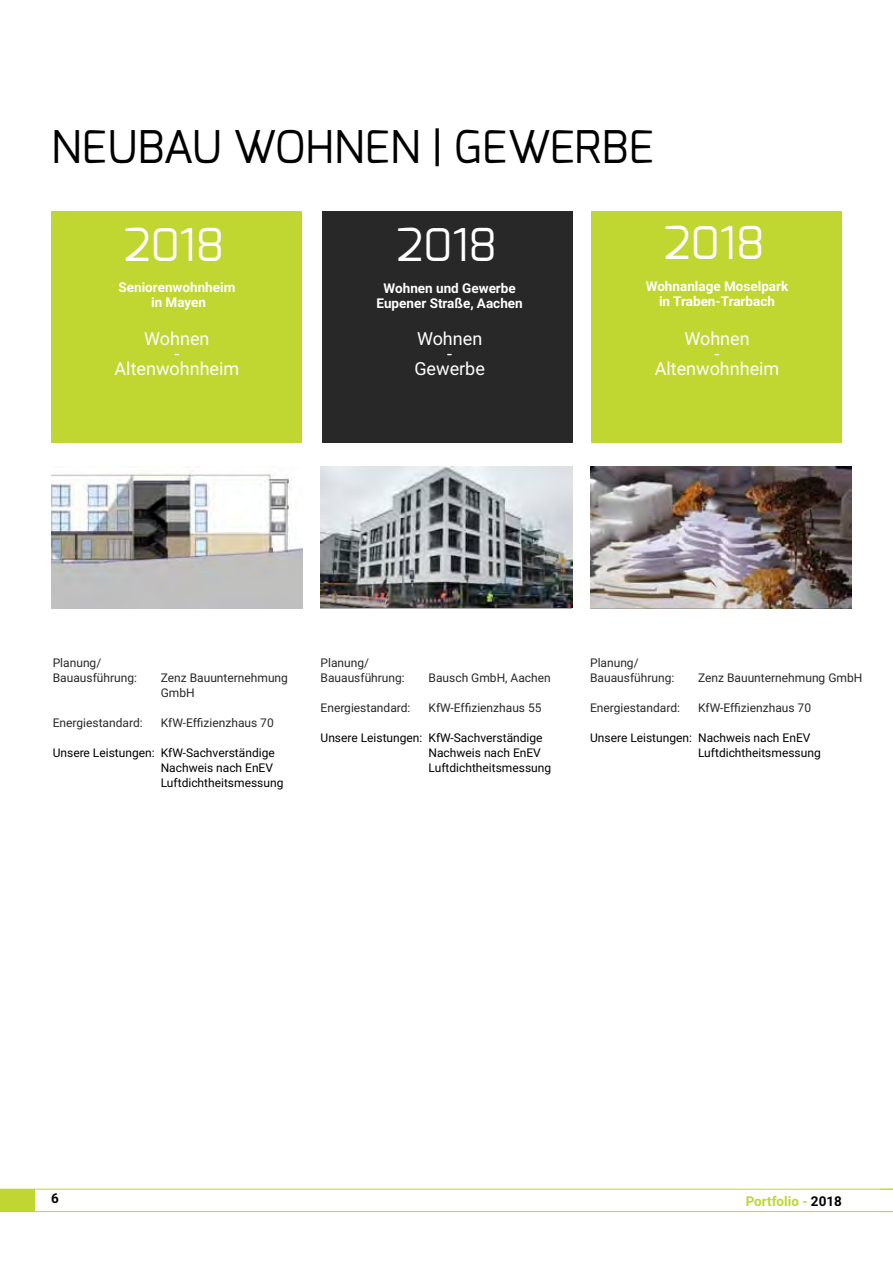
<style>
.page{position:relative;width:893px;height:1263px;background:#fff}
.page>*{position:absolute;margin:0;border:0;box-sizing:border-box;transform-origin:0 0}
.t1{font:45px "Exo";color:#000}
.t2{font:45px "Exo";color:#fff}
.t3{font:18px/15px "Roboto";color:#fff;text-align:center}
.t4{font:700 13.5px/15px "Roboto";color:#fff;text-align:center}
.t5{font:700 13.5px "Roboto";color:#bfd730}
.t6{font:700 13.5px "Roboto";color:#000}
.t7{font:12px/15px "Roboto";color:#292829}
.t8{font:12px/15px "Roboto";color:#000}
.s1{color:#000}
</style>
<div class="page">
<hr style="left:0;top:1189px;width:893px;height:1px;background:#bfd730">
<hr style="left:0;top:1211px;width:893px;height:1px;background:#bfd730">
<div style="left:0;top:1189px;width:35px;height:22px;background:#bfd730"></div>
<img style="left:51px;top:472px;width:251px;height:136px">
<img style="left:321px;top:467px;width:251px;height:141px">
<div style="left:52px;top:211px;width:250px;height:232px;background:#bfd730"></div>
<div style="left:591px;top:211px;width:250px;height:232px;background:#bfd730"></div>
<div style="left:323px;top:211px;width:250px;height:232px;background:#292829"></div>
<img style="left:590px;top:467px;width:261px;height:141px">
<h1 class="t1" style="left:51px;top:118px;width:604px">NEUBAU WOHNEN | GEWERBE</h1>
<h1 class="t2" style="left:124px;top:215px;width:102px">2018</h1>
<h1 class="t2" style="left:397px;top:215px;width:102px">2018</h1>
<h1 class="t2" style="left:664px;top:213px;width:102px">2018</h1>
<p class="t4" style="left:119px;top:279px;width:118px">Seniorenwohnheim in Mayen</p>
<h2 class="t3" style="left:115px;top:330px;width:126px">Wohnen<br>-<br>Altenwohnheim</h2>
<p class="t4" style="left:377px;top:280px;width:148px">Wohnen und Gewerbe<br>Eupener Straße, Aachen</p>
<h2 class="t3" style="left:414px;top:330px;width:72px">Wohnen -<br>Gewerbe</h2>
<p class="t4" style="left:646px;top:278px;width:144px">Wohnanlage Moselpark in Traben-Trarbach</p>
<h2 class="t3" style="left:655px;top:330px;width:126px">Wohnen<br>-<br>Altenwohnheim</h2>
<p class="t7" style="left:53px;top:655px;width:86px">Planung/<br>Bauausführung:</p>
<p class="t7" style="left:161px;top:670px;width:129px">Zenz Bauunternehmung<br>GmbH</p>
<p class="t7" style="left:53px;top:715px;width:91px">Energiestandard:</p>
<p class="t7" style="left:161px;top:715px;width:115px">KfW-Effizienzhaus 70</p>
<p class="t8" style="left:161px;top:745px;width:124px;text-indent:-108px">Unsere Leistungen: KfW-Sachverständige<br>Nachweis nach EnEV<br>Luftdichtheitsmessung</p>
<p class="t7" style="left:321px;top:655px;width:86px">Planung/<br>Bauausführung:</p>
<p class="t7" style="left:429px;top:670px;width:124px">Bausch GmbH, Aachen</p>
<p class="t7" style="left:321px;top:700px;width:91px">Energiestandard:</p>
<p class="t7" style="left:429px;top:700px;width:115px">KfW-Effizienzhaus 55</p>
<p class="t8" style="left:429px;top:730px;width:124px;text-indent:-108px">Unsere Leistungen: KfW-Sachverständige<br>Nachweis nach EnEV<br>Luftdichtheitsmessung</p>
<p class="t7" style="left:590px;top:655px;width:86px">Planung/<br>Bauausführung:</p>
<p class="t7" style="left:698px;top:670px;width:166px">Zenz Bauunternehmung GmbH</p>
<p class="t7" style="left:590px;top:700px;width:91px">Energiestandard:</p>
<p class="t7" style="left:698px;top:700px;width:115px">KfW-Effizienzhaus 70</p>
<p class="t8" style="left:698px;top:730px;width:124px;text-indent:-108px">Unsere Leistungen: Nachweis nach EnEV<br>Luftdichtheitsmessung</p>
<p class="t6" style="left:51px;top:1189px;width:9px">6</p>
<p class="t5" style="left:746px;top:1191px;width:98px">Portfolio - <span class="s1">2018</span></p>
</div>
